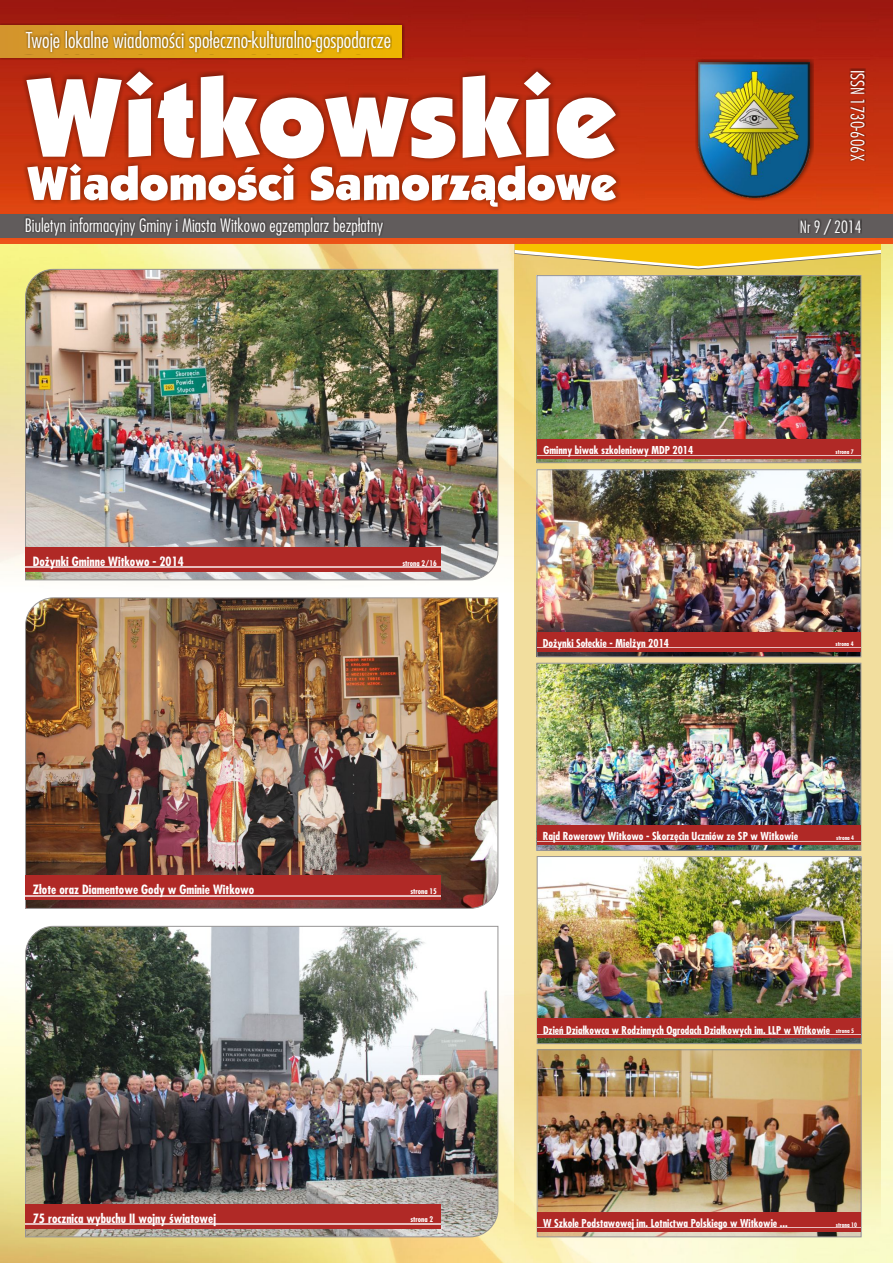
<style>
.page{position:relative;width:893px;height:1263px;background:#fff}
.page>*{position:absolute;margin:0;border:0;box-sizing:border-box;transform-origin:0 0}
.t1{font:300 21.3px "Fujiyama";color:#fff}
.t2{font:300 18px "Fujiyama";color:#fff}
.t3{font:300 16.5px "Fujiyama";color:#fff}
.t4{font:700 12.45px "Fujiyama";color:#fff}
.t5{font:700 10.8px "Fujiyama";color:#fff}
.t6{font:700 10.65px "Fujiyama";color:#fff}
.t7{font:700 10.5px "Fujiyama";color:#fff}
.t8{font:700 7.5px "Fujiyama";color:#fff}
.t9{font:700 6px "Fujiyama";color:#fff}
.s1{font-weight:400}
.s2{font-size:6px}
</style>
<div class="page">
<img style="left:0;top:243px;width:893px;height:1020px">
<svg style="left:515px;top:269px;width:366px;height:973px;background:#f0dc93"></svg>
<img style="left:539px;top:277px;width:320px;height:184px">
<div style="left:537px;top:275px;width:324px;height:188px;border:1px solid #969494"></div>
<img style="left:539px;top:665px;width:320px;height:184px">
<div style="left:537px;top:663px;width:324px;height:188px;border:1px solid #969494"></div>
<img style="left:539px;top:471px;width:320px;height:184px">
<div style="left:537px;top:469px;width:324px;height:188px;border:1px solid #969494"></div>
<div style="left:537px;top:825px;width:323px;height:20px;background:#b02926"></div>
<hr style="left:537px;top:841px;width:323px;height:1px;background:#e7bebd">
<div style="left:537px;top:632px;width:323px;height:20px;background:#b02926"></div>
<hr style="left:537px;top:647px;width:323px;height:1px;background:#e7bebd">
<img style="left:539px;top:1051px;width:320px;height:184px">
<div style="left:537px;top:1049px;width:324px;height:188px;border:1px solid #969494"></div>
<img style="left:539px;top:858px;width:320px;height:184px">
<div style="left:537px;top:856px;width:324px;height:188px;border:1px solid #969494"></div>
<div style="left:537px;top:1212px;width:324px;height:20px;background:#b02926"></div>
<hr style="left:537px;top:1227px;width:324px;height:1px;background:#e7bebd">
<div style="left:537px;top:1018px;width:324px;height:20px;background:#b02926"></div>
<hr style="left:537px;top:1034px;width:324px;height:1px;background:#e7bebd">
<div style="left:538px;top:439px;width:323px;height:20px;background:#b02926"></div>
<hr style="left:538px;top:455px;width:323px;height:1px;background:#e7bebd">
<img style="left:0;top:0;width:893px;height:243px">
<div style="left:0;top:214px;width:893px;height:24px;background:#615c5c"></div>
<div style="left:695px;top:59px;width:118px;height:142px;background:#1f1a17;opacity:.71"></div>
<img style="left:698px;top:63px;width:112px;height:101px">
<div style="left:849px;top:68px;width:16px;height:94px;background:#1f1a17;opacity:.49"></div>
<div style="left:0;top:23px;width:404px;height:37px;background:#1f1a17;opacity:.49"></div>
<div style="left:0;top:25px;width:402px;height:33px;background:linear-gradient(to right,#d3942d,#eeb600)"></div>
<div style="left:24px;top:30px;width:368px;height:24px;background:#1f1a17;opacity:.49"></div>
<div style="left:22px;top:67px;width:598px;height:144px;background:#1f1a17;opacity:.49"></div>
<svg style="left:26px;top:71px;width:590px;height:87px"></svg>
<svg style="left:27px;top:164px;width:854px;height:105px"></svg>
<img style="left:25px;top:925px;width:474px;height:312px">
<div style="left:26px;top:1204px;width:415px;height:25px;background:#b02926"></div>
<hr style="left:26px;top:1223px;width:415px;height:1px;background:#e7bebd">
<img style="left:25px;top:597px;width:474px;height:312px">
<div style="left:26px;top:875px;width:415px;height:25px;background:#b02926"></div>
<hr style="left:26px;top:895px;width:415px;height:1px;background:#e7bebd">
<img style="left:25px;top:269px;width:474px;height:312px">
<div style="left:26px;top:547px;width:415px;height:25px;background:#b02926"></div>
<hr style="left:26px;top:566px;width:415px;height:2px;background:#e7bebd">
<h1 class="t1" style="left:26px;top:32px;width:367px">Twoje lokalne wiadomości społeczno-kulturalno-gospodarcze</h1>
<h2 class="t2" style="left:865px;top:70px;width:93px;rotate:90deg">ISSN 1730-606X</h2>
<h2 class="t2" style="left:25px;top:218px;width:360px">Biuletyn informacyjny Gminy i Miasta Witkowo egzemplarz bezpłatny</h2>
<h3 class="t3" style="left:800px;top:220px;width:63px">Nr 9 <span class="s1">/</span> 2014</h3>
<p class="t4" style="left:33px;top:556px;width:153px">Dożynki Gminne Witkowo - 2014</p>
<p class="t8" style="left:402px;top:560px;width:36px">strona 2/16</p>
<p class="t4" style="left:33px;top:885px;width:223px">Złote oraz Diamentowe Gody w Gminie Witkowo</p>
<p class="t8" style="left:410px;top:888px;width:28px">strona 15</p>
<p class="t4" style="left:33px;top:1213px;width:185px">75 rocznica wybuchu II wojny światowej</p>
<p class="t8" style="left:410px;top:1216px;width:24px">strona 2</p>
<p class="t6" style="left:543px;top:446px;width:151px">Gminny biwak szkoleniowy MDP 2014</p>
<p class="t9" style="left:835px;top:449px;width:20px">strona 7</p>
<p class="t6" style="left:543px;top:639px;width:128px">Dożynki Sołeckie - Mielżyn 2014</p>
<p class="t9" style="left:835px;top:642px;width:20px">strona 4</p>
<p class="t5" style="left:543px;top:832px;width:257px">Rajd Rowerowy Witkowo - Skorzęcin Uczniów ze SP w Witkowie</p>
<p class="t9" style="left:836px;top:835px;width:20px">strona 4</p>
<p class="t7" style="left:543px;top:1026px;width:312px">Dzień Działkowca w Rodzinnych Ogrodach Działkowych im. LLP w Witkowie <span class="s2">strona 5</span></p>
<p class="t6" style="left:543px;top:1219px;width:246px">W Szkole Podstawowej im. Lotnictwa Polskiego w Witkowie ...</p>
<p class="t9" style="left:836px;top:1222px;width:23px">strona 10</p>
</div>
